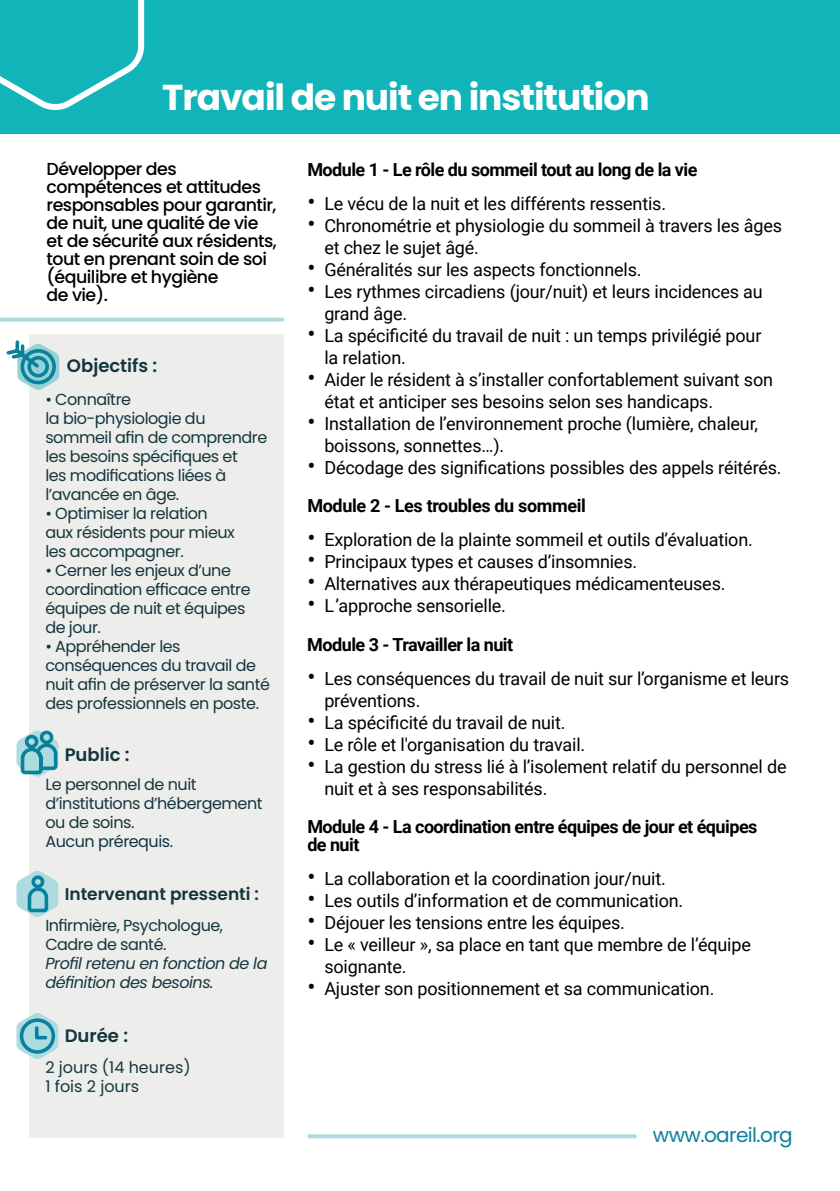
<style>
.page{position:relative;width:840px;height:1191px;background:#fff}
.page>*{position:absolute;margin:0;border:0;box-sizing:border-box;transform-origin:0 0}
.t1{font:700 36px "Poppins";letter-spacing:-.03em;color:#fff}
.t2{font:20px "Poppins";letter-spacing:-.03em;color:#09819b}
.t3{font:18px/22px "Roboto";letter-spacing:-.01em;color:#000}
.t4{font:700 18px/38.4px "Roboto";letter-spacing:-.03em;color:#000}
.t5{font:600 18px "Poppins";color:#13363c}
.t6{font:500 17.4px/18px "Poppins";letter-spacing:-.03em;color:#000}
.t7{font:600 17px "Poppins";color:#13363c}
.t8{font:16px/19px "Poppins";letter-spacing:-.03em;color:#13363c}
.t9{font:italic 16px/19px "Poppins";letter-spacing:-.03em;color:#13363c}
.t10{font:16px/19px "Poppins";color:#13363c}
.s1{font-size:24px}
.s2{font-weight:700}
.s3{font-weight:400;font-size:24px}
.s4{font-weight:400}
</style>
<div class="page">
<div style="left:29px;top:334px;width:255px;height:803px;background:#ededec"></div>
<div style="left:0;top:0;width:839px;height:134px;background:#10b4b9"></div>
<svg style="left:0;top:0;width:145px;height:110px"></svg>
<svg style="left:6px;top:340px;width:53px;height:50px"></svg>
<svg style="left:16px;top:730px;width:43px;height:47px"></svg>
<svg style="left:16px;top:1013px;width:42px;height:46px"></svg>
<svg style="left:0;top:317px;width:282px;height:4px"></svg>
<svg style="left:16px;top:871px;width:42px;height:46px"></svg>
<svg style="left:309px;top:1134px;width:325px;height:4px"></svg>
<h1 class="t1" style="left:162px;top:77px;width:488px">Travail de nuit en institution</h1>
<p class="t6" style="left:46px;top:160px;width:232px">Développer des compétences et attitudes responsables pour garantir, de nuit, une qualité de vie et de sécurité aux résidents, tout en prenant soin de soi (équilibre et hygiène<br>de vie).</p>
<p class="t5" style="left:67px;top:355px;width:92px">Objectifs :</p>
<p class="t8" style="left:45px;top:390px;width:223px">• Connaître<br>la bio-physiologie du sommeil afin de comprendre les besoins spécifiques et<br>les modifications liées à l’avancée en âge.</p>
<p class="t8" style="left:45px;top:504px;width:191px">• Optimiser la relation aux résidents pour mieux les accompagner.</p>
<p class="t8" style="left:45px;top:561px;width:207px">• Cerner les enjeux d’une coordination efficace entre équipes de nuit et équipes de jour.</p>
<p class="t8" style="left:45px;top:636px;width:226px">• Appréhender les conséquences du travail de nuit afin de préserver la santé des professionnels en poste.</p>
<p class="t5" style="left:65px;top:744px;width:66px">Public :</p>
<p class="t8" style="left:45px;top:775px;width:218px">Le personnel de nuit d’institutions d’hébergement ou de soins.<br>Aucun prérequis.</p>
<p class="t7" style="left:65px;top:883px;width:196px">Intervenant pressenti :</p>
<p class="t8" style="left:45px;top:916px;width:179px">Infirmière, Psychologue,<br>Cadre de santé.</p>
<p class="t9" style="left:45px;top:954px;width:223px">Profil retenu en fonction de la définition des besoins.</p>
<p class="t5" style="left:65px;top:1025px;width:65px">Durée :</p>
<p class="t10" style="left:45px;top:1057px;width:147px">2 jours (14 heures)<br>1 fois 2 jours</p>
<p class="t4" style="left:307px;top:149px;width:391px">Module 1 - Le rôle du sommeil tout au long de la vie</p>
<p class="t3" style="left:307px;top:191px;width:360px"><span class="s1">•</span> Le vécu de la nuit et les différents ressentis.</p>
<p class="t3" style="left:324px;top:213px;width:459px;text-indent:-17px"><span class="s1">•</span> Chronométrie et physiologie du sommeil à travers les âges et chez le sujet âgé.</p>
<p class="t3" style="left:307px;top:257px;width:335px"><span class="s1">•</span> Généralités sur les aspects fonctionnels.</p>
<p class="t3" style="left:324px;top:279px;width:439px;text-indent:-17px"><span class="s1">•</span> Les rythmes circadiens (jour/nuit) et leurs incidences au grand âge.</p>
<p class="t3" style="left:324px;top:323px;width:438px;text-indent:-17px"><span class="s1">•</span> La spécificité du travail de nuit : un temps privilégié pour la relation.</p>
<p class="t3" style="left:324px;top:367px;width:450px;text-indent:-17px"><span class="s1">•</span> Aider le résident à s’installer confortablement suivant son état et anticiper ses besoins selon ses handicaps.</p>
<p class="t3" style="left:324px;top:411px;width:435px;text-indent:-17px"><span class="s1">•</span> Installation de l’environnement proche (lumière, chaleur, boissons, sonnettes…).</p>
<p class="t3" style="left:307px;top:447px;width:475px;line-height:38.4px"><span class="s1">•</span> Décodage des significations possibles des appels réitérés.<br><span class="s2">Module 2 - Les troubles du sommeil</span></p>
<p class="t3" style="left:307px;top:528px;width:447px"><span class="s1">•</span> Exploration de la plainte sommeil et outils d’évaluation.</p>
<p class="t3" style="left:307px;top:550px;width:331px"><span class="s1">•</span> Principaux types et causes d’insomnies.</p>
<p class="t3" style="left:307px;top:572px;width:419px"><span class="s1">•</span> Alternatives aux thérapeutiques médicamenteuses.</p>
<p class="t4" style="left:307px;top:586px;width:207px"><span class="s3">•</span> <span class="s4">L’approche sensorielle.<br></span>Module 3 - Travailler la nuit</p>
<p class="t3" style="left:324px;top:666px;width:466px;text-indent:-17px"><span class="s1">•</span> Les conséquences du travail de nuit sur l’organisme et leurs préventions.</p>
<p class="t3" style="left:307px;top:710px;width:259px"><span class="s1">•</span> La spécificité du travail de nuit.</p>
<p class="t3" style="left:307px;top:732px;width:279px"><span class="s1">•</span> Le rôle et l'organisation du travail.</p>
<p class="t3" style="left:324px;top:754px;width:463px;text-indent:-17px"><span class="s1">•</span> La gestion du stress lié à l’isolement relatif du personnel de nuit et à ses responsabilités.</p>
<p class="t4" style="left:307px;top:816px;width:451px;line-height:18.4px">Module 4 - La coordination entre équipes de jour et équipes de nuit</p>
<p class="t3" style="left:307px;top:867px;width:360px"><span class="s1">•</span> La collaboration et la coordination jour/nuit.</p>
<p class="t3" style="left:307px;top:889px;width:377px"><span class="s1">•</span> Les outils d’information et de communication.</p>
<p class="t3" style="left:307px;top:911px;width:319px"><span class="s1">•</span> Déjouer les tensions entre les équipes.</p>
<p class="t3" style="left:324px;top:933px;width:428px;text-indent:-17px"><span class="s1">•</span> Le « veilleur », sa place en tant que membre de l’équipe soignante.</p>
<p class="t3" style="left:307px;top:977px;width:408px"><span class="s1">•</span> Ajuster son positionnement et sa communication.</p>
<p class="t2" style="left:652px;top:1123px;width:141px">www.oareil.org</p>
</div>
